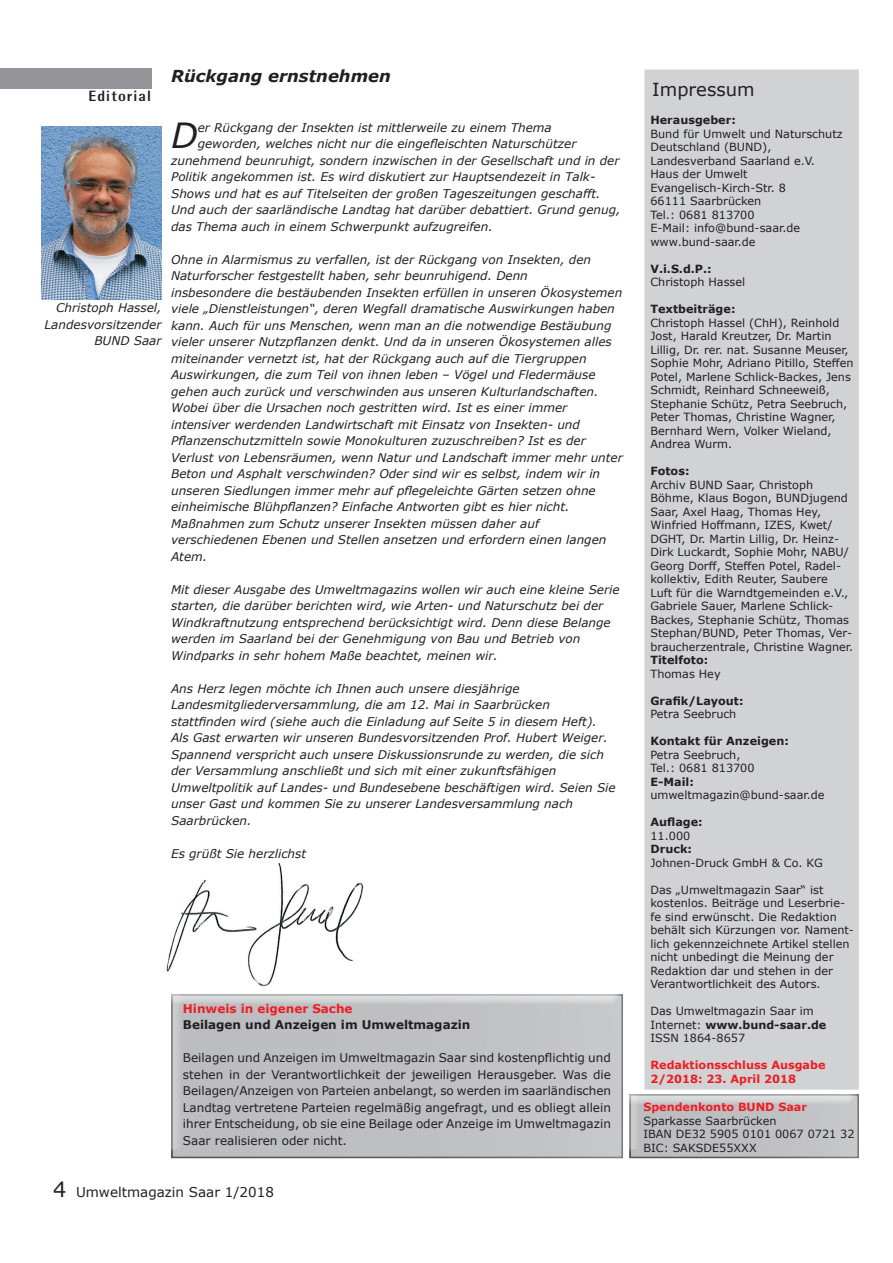
<style>
.page{position:relative;width:893px;height:1263px;background:#fff}
.page>*{position:absolute;margin:0;border:0;box-sizing:border-box;transform-origin:0 0}
.t1{font:italic 34.65px "Verdana";color:#231f20}
.t2{font:18px "Verdana";color:#231f20}
.t3{font:italic 700 16.5px "Verdana";color:#231f20}
.t4{font:800 15px "Agfa Rotis Semisans";letter-spacing:.075em;color:#231f20}
.t5{font:13.5px "Verdana";color:#231f20}
.t6{font:italic 12px/16.5px "Verdana";color:#231f20}
.t7{font:12px/16.5px "Verdana";color:#231f20;text-align:justify}
.t8{font:700 12px "Verdana";color:#231f20}
.t9{font:700 12px "Verdana";color:#ee1d23}
.t10{font:11.25px/13.5px "Verdana";color:#231f20}
.t11{font:700 11.25px "Verdana";color:#231f20}
.t12{font:700 11.25px/13.5px "Verdana";color:#ee1d23}
.s1{font-weight:700}
.s2{font-size:21px}
</style>
<div class="page">
<img style="left:629px;top:1094px;width:230px;height:64px">
<img style="left:630px;top:1095px;width:228px;height:62px">
<img style="left:166px;top:862px;width:198px;height:125px">
<div style="left:643px;top:68px;width:217px;height:1023px;background:#d1d2d4;border:2px solid #fff"></div>
<div style="left:0;top:68px;width:151px;height:20px;background:#939598"></div>
<img style="left:172px;top:995px;width:450px;height:162px">
<img style="left:42px;top:127px;width:119px;height:172px">
<h3 class="t3" style="left:171px;top:64px;width:221px">Rückgang ernstnehmen</h3>
<h1 class="t1" style="left:171px;top:112px;width:28px">D</h1>
<p class="t6" style="left:198px;top:119px;width:356px">er Rückgang der Insekten ist mittlerweile zu einem Thema</p>
<p class="t4" style="left:88px;top:87px;width:64px">Editorial</p>
<h2 class="t2" style="left:652px;top:77px;width:104px">Impressum</h2>
<p class="t11" style="left:650px;top:112px;width:87px">Herausgeber:</p>
<p class="t10" style="left:650px;top:127px;width:194px">Bund für Umwelt und Naturschutz<br>Deutschland (BUND),<br>Landesverband Saarland e.V.<br>Haus der Umwelt<br>Evangelisch-Kirch-Str. 8<br>66111 Saarbrücken<br>Tel.: 0681 813700<br>E-Mail: info@bund-saar.de www.bund-saar.de</p>
<p class="t11" style="left:650px;top:261px;width:63px">V.i.S.d.P.:</p>
<p class="t10" style="left:650px;top:275px;width:96px">Christoph Hassel</p>
<p class="t11" style="left:650px;top:301px;width:87px">Textbeiträge:</p>
<p class="t10" style="left:650px;top:316px;width:205px">Christoph Hassel (ChH), Reinhold<br>Jost, Harald Kreutzer, Dr. Martin<br>Lillig, Dr. rer. nat. Susanne Meuser,<br>Sophie Mohr, Adriano Pitillo, Steffen<br>Potel, Marlene Schlick-Backes, Jens<br>Schmidt, Reinhard Schneeweiß,<br>Stephanie Schütz, Petra Seebruch,<br>Peter Thomas, Christine Wagner,<br>Bernhard Wern, Volker Wieland,<br>Andrea Wurm.</p>
<p class="t11" style="left:650px;top:463px;width:41px">Fotos:</p>
<p class="t10" style="left:650px;top:478px;width:204px">Archiv BUND Saar, Christoph Böhme, Klaus Bogon, BUNDjugend Saar, Axel Haag, Thomas Hey, Winfried Hoffmann, IZES, Kwet/ DGHT, Dr. Martin Lillig, Dr. Heinz-Dirk Luckardt, Sophie Mohr, NABU/ Georg Dorff, Steffen Potel, Radel&shy;kollektiv, Edith Reuter, Saubere<br>Luft für die Warndtgemeinden e.V., Gabriele Sauer, Marlene Schlick-Backes, Stephanie Schütz, Thomas Stephan/BUND, Peter Thomas, Ver&shy;braucherzentrale, Christine Wagner.</p>
<p class="t11" style="left:650px;top:652px;width:59px">Titelfoto:</p>
<p class="t10" style="left:650px;top:667px;width:72px">Thomas Hey</p>
<p class="t11" style="left:650px;top:693px;width:95px">Grafik/Layout:</p>
<p class="t10" style="left:650px;top:707px;width:87px">Petra Seebruch</p>
<p class="t11" style="left:650px;top:733px;width:140px">Kontakt für Anzeigen:</p>
<p class="t10" style="left:650px;top:748px;width:106px">Petra Seebruch,<br>Tel.: 0681 813700</p>
<p class="t11" style="left:650px;top:774px;width:45px">E-Mail:</p>
<p class="t10" style="left:650px;top:788px;width:176px">umweltmagazin@bund-saar.de</p>
<p class="t11" style="left:650px;top:814px;width:54px">Auflage:</p>
<p class="t10" style="left:650px;top:829px;width:41px">11.000</p>
<p class="t11" style="left:650px;top:841px;width:43px">Druck:</p>
<p class="t10" style="left:650px;top:856px;width:174px">Johnen-Druck GmbH &amp; Co. KG</p>
<p class="t10" style="left:650px;top:883px;width:205px">Das „Umweltmagazin Saar“ ist kostenlos. Beiträge und Leserbrie&shy;fe sind erwünscht. Die Redaktion behält sich Kürzungen vor. Nament&shy;lich gekennzeichnete Artikel stellen nicht unbedingt die Meinung der Redaktion dar und stehen in der Verantwortlichkeit des Autors.</p>
<p class="t10" style="left:650px;top:1004px;width:177px">Das Umweltmagazin Saar im<br>Internet: <span class="s1">www.bund-saar.de<br></span>ISSN 1864-8657</p>
<p class="t12" style="left:650px;top:1058px;width:177px">Redaktionsschluss Ausgabe<br>2/2018: 23. April 2018</p>
<p class="t6" style="left:198px;top:135px;width:380px">geworden, welches nicht nur die eingefleischten Naturschützer</p>
<p class="t6" style="left:171px;top:152px;width:450px">zunehmend beunruhigt, sondern inzwischen in der Gesellschaft und in der</p>
<p class="t6" style="left:171px;top:168px;width:426px">Politik angekommen ist. Es wird diskutiert zur Hauptsendezeit in Talk-</p>
<p class="t6" style="left:171px;top:185px;width:431px">Shows und hat es auf Titelseiten der großen Tageszeitungen geschafft.</p>
<p class="t6" style="left:171px;top:201px;width:451px">Und auch der saarländische Landtag hat darüber debattiert. Grund genug,</p>
<p class="t6" style="left:171px;top:218px;width:323px">das Thema auch in einem Schwerpunkt aufzugreifen.</p>
<p class="t6" style="left:171px;top:251px;width:453px">Ohne in Alarmismus zu verfallen, ist der Rückgang von Insekten, den Naturforscher festgestellt haben, sehr beunruhigend. Denn<br>insbesondere die bestäubenden Insekten erfüllen in unseren Ökosystemen viele „Dienstleistungen“, deren Wegfall dramatische Auswirkungen haben kann. Auch für uns Menschen, wenn man an die notwendige Bestäubung vieler unserer Nutzpflanzen denkt. Und da in unseren Ökosystemen alles miteinander vernetzt ist, hat der Rückgang auch auf die Tiergruppen Auswirkungen, die zum Teil von ihnen leben – Vögel und Fledermäuse gehen auch zurück und verschwinden aus unseren Kulturlandschaften.<br>Wobei über die Ursachen noch gestritten wird. Ist es einer immer intensiver werdenden Landwirtschaft mit Einsatz von Insekten- und Pflanzenschutzmitteln sowie Monokulturen zuzuschreiben? Ist es der Verlust von Lebensräumen, wenn Natur und Landschaft immer mehr unter Beton und Asphalt verschwinden? Oder sind wir es selbst, indem wir in unseren Siedlungen immer mehr auf pflegeleichte Gärten setzen ohne einheimische Blühpflanzen? Einfache Antworten gibt es hier nicht.<br>Maßnahmen zum Schutz unserer Insekten müssen daher auf verschiedenen Ebenen und Stellen ansetzen und erfordern einen langen Atem.</p>
<p class="t6" style="left:171px;top:581px;width:450px">Mit dieser Ausgabe des Umweltmagazins wollen wir auch eine kleine Serie starten, die darüber berichten wird, wie Arten- und Naturschutz bei der Windkraftnutzung entsprechend berücksichtigt wird. Denn diese Belange werden im Saarland bei der Genehmigung von Bau und Betrieb von Windparks in sehr hohem Maße beachtet, meinen wir.</p>
<p class="t6" style="left:171px;top:680px;width:446px">Ans Herz legen möchte ich Ihnen auch unsere diesjährige Landesmitgliederversammlung, die am 12. Mai in Saarbrücken stattfinden wird (siehe auch die Einladung auf Seite 5 in diesem Heft).<br>Als Gast erwarten wir unseren Bundesvorsitzenden Prof. Hubert Weiger.<br>Spannend verspricht auch unsere Diskussionsrunde zu werden, die sich der Versammlung anschließt und sich mit einer zukunftsfähigen Umweltpolitik auf Landes- und Bundesebene beschäftigen wird. Seien Sie unser Gast und kommen Sie zu unserer Landesversammlung nach Saarbrücken.</p>
<p class="t6" style="left:171px;top:845px;width:137px">Es grüßt Sie herzlichst</p>
<p class="t6" style="left:45px;top:300px;width:118px;text-align:right">Christoph Hassel,<br>Landesvorsitzender<br>BUND Saar</p>
<p class="t9" style="left:183px;top:1000px;width:171px">Hinweis in eigener Sache</p>
<p class="t8" style="left:183px;top:1016px;width:289px">Beilagen und Anzeigen im Umweltmagazin</p>
<p class="t7" style="left:183px;top:1049px;width:430px">Beilagen und Anzeigen im Umweltmagazin Saar sind kostenpflichtig und stehen in der Verantwortlichkeit der jeweiligen Herausgeber. Was die Beilagen/Anzeigen von Parteien anbelangt, so werden im saarländischen Landtag vertretene Parteien regelmäßig angefragt, und es obliegt allein ihrer Entscheidung, ob sie eine Beilage oder Anzeige im Umweltmagazin Saar realisieren oder nicht.</p>
<p class="t12" style="left:643px;top:1100px;width:165px">Spendenkonto BUND Saar</p>
<p class="t10" style="left:643px;top:1114px;width:213px">Sparkasse Saarbrücken<br>IBAN DE32 5905 0101 0067 0721 32<br>BIC: SAKSDE55XXX</p>
<p class="t5" style="left:53px;top:1183px;width:222px"><span class="s2">4</span> Umweltmagazin Saar 1/2018</p>
</div>
